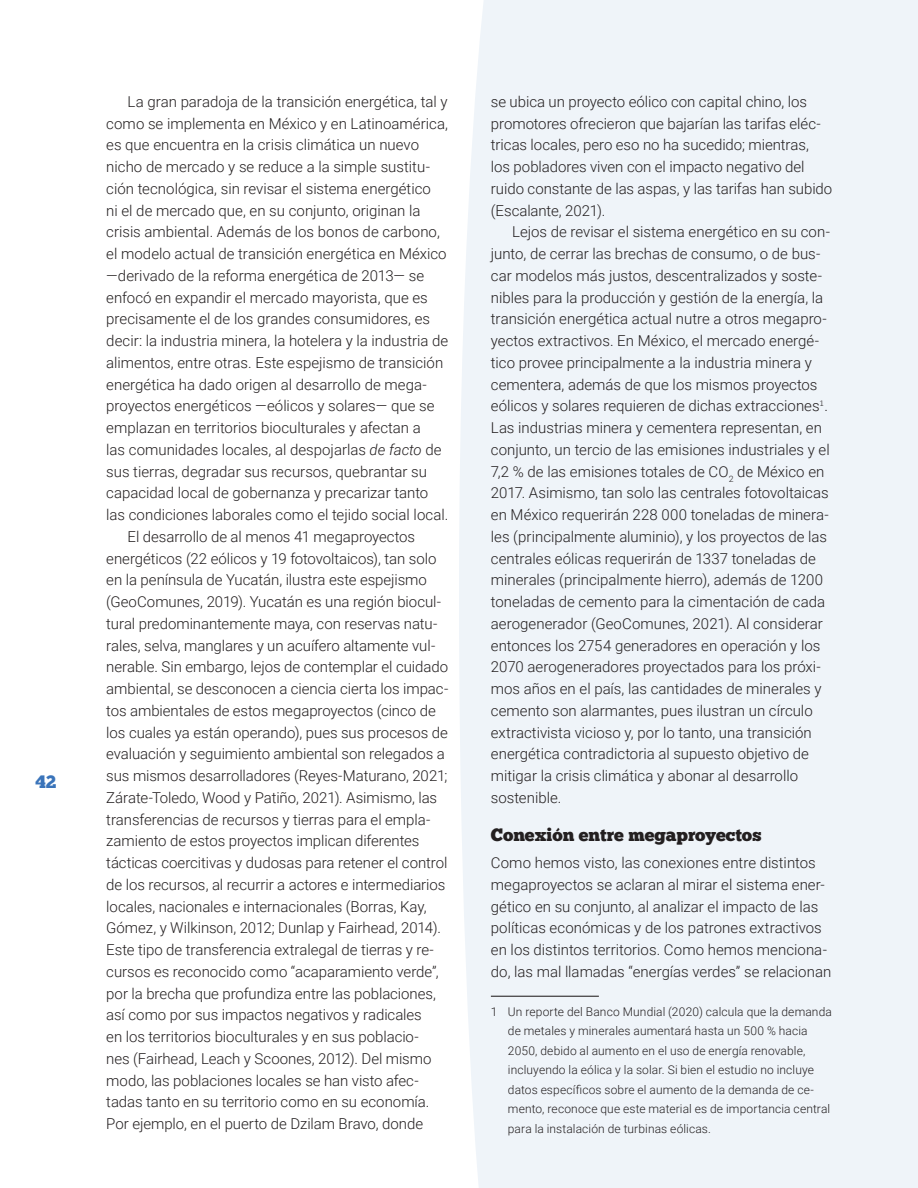
<style>
.page{position:relative;width:918px;height:1188px;background:#fff}
.page>*{position:absolute;margin:0;border:0;box-sizing:border-box;transform-origin:0 0}
.t1{font:18px "Chunk Five";color:#231f20}
.t2{font:18px "Chunk Five";color:#3a74ba}
.t3{font:300 15px/21.8px "Roboto";color:#231f20}
.t4{font:300 12px/19.5px "Roboto";letter-spacing:.01em;color:#231f20}
.s1{font-style:italic}
</style>
<div class="page">
<div style="left:459px;top:0;width:443px;height:1188px;background:#eff4f9"></div>
<div style="left:902px;top:0;width:16px;height:1188px;background:#eff4f9"></div>
<hr style="left:491px;top:996px;width:108px;height:1px;background:#231f20">
<p class="t2" style="left:35px;top:770px;width:23px">42</p>
<p class="t3" style="left:128px;top:90px;width:322px">La gran paradoja de la transición energética, tal y</p>
<p class="t3" style="left:106px;top:112px;width:343px">como se implementa en México y en Latinoamérica,</p>
<p class="t3" style="left:106px;top:134px;width:314px">es que encuentra en la crisis climática un nuevo</p>
<p class="t3" style="left:106px;top:155px;width:325px">nicho de mercado y se reduce a la simple sustitu-</p>
<p class="t3" style="left:106px;top:177px;width:326px">ción tecnológica, sin revisar el sistema energético</p>
<p class="t3" style="left:106px;top:199px;width:316px">ni el de mercado que, en su conjunto, originan la</p>
<p class="t3" style="left:106px;top:221px;width:335px">crisis ambiental. Además de los bonos de carbono,</p>
<p class="t3" style="left:106px;top:242px;width:342px">el modelo actual de transición energética en México</p>
<p class="t3" style="left:106px;top:264px;width:319px">—derivado de la reforma energética de 2013— se</p>
<p class="t3" style="left:106px;top:286px;width:323px">enfocó en expandir el mercado mayorista, que es</p>
<p class="t3" style="left:106px;top:308px;width:325px">precisamente el de los grandes consumidores, es</p>
<p class="t3" style="left:106px;top:329px;width:344px">decir: la industria minera, la hotelera y la industria de</p>
<p class="t3" style="left:106px;top:351px;width:339px">alimentos, entre otras. Este espejismo de transición</p>
<p class="t3" style="left:106px;top:373px;width:322px">energética ha dado origen al desarrollo de mega-</p>
<p class="t3" style="left:106px;top:395px;width:330px">proyectos energéticos —eólicos y solares— que se</p>
<p class="t3" style="left:106px;top:416px;width:316px">emplazan en territorios bioculturales y afectan a</p>
<p class="t3" style="left:106px;top:438px;width:337px">las comunidades locales, al despojarlas <span class="s1">de facto</span> de</p>
<p class="t3" style="left:106px;top:460px;width:322px">sus tierras, degradar sus recursos, quebrantar su</p>
<p class="t3" style="left:106px;top:482px;width:323px">capacidad local de gobernanza y precarizar tanto</p>
<p class="t3" style="left:106px;top:503px;width:344px">las condiciones laborales como el tejido social local.</p>
<p class="t3" style="left:128px;top:525px;width:289px">El desarrollo de al menos 41 megaproyectos</p>
<p class="t3" style="left:106px;top:547px;width:332px">energéticos (22 eólicos y 19 fotovoltaicos), tan solo</p>
<p class="t3" style="left:106px;top:569px;width:322px">en la península de Yucatán, ilustra este espejismo</p>
<p class="t3" style="left:106px;top:590px;width:336px">(GeoComunes, 2019). Yucatán es una región biocul-</p>
<p class="t3" style="left:106px;top:612px;width:333px">tural predominantemente maya, con reservas natu-</p>
<p class="t3" style="left:106px;top:634px;width:331px">rales, selva, manglares y un acuífero altamente vul-</p>
<p class="t3" style="left:106px;top:656px;width:343px">nerable. Sin embargo, lejos de contemplar el cuidado</p>
<p class="t3" style="left:106px;top:677px;width:344px">ambiental, se desconocen a ciencia cierta los impac-</p>
<p class="t3" style="left:106px;top:699px;width:331px">tos ambientales de estos megaproyectos (cinco de</p>
<p class="t3" style="left:106px;top:721px;width:343px">los cuales ya están operando), pues sus procesos de</p>
<p class="t3" style="left:106px;top:743px;width:340px">evaluación y seguimiento ambiental son relegados a</p>
<p class="t3" style="left:106px;top:764px;width:343px">sus mismos desarrolladores (Reyes-Maturano, 2021;</p>
<p class="t3" style="left:106px;top:786px;width:332px">Zárate-Toledo, Wood y Patiño, 2021). Asimismo, las</p>
<p class="t3" style="left:106px;top:808px;width:326px">transferencias de recursos y tierras para el empla-</p>
<p class="t3" style="left:106px;top:830px;width:315px">zamiento de estos proyectos implican diferentes</p>
<p class="t3" style="left:106px;top:851px;width:343px">tácticas coercitivas y dudosas para retener el control</p>
<p class="t3" style="left:106px;top:873px;width:341px">de los recursos, al recurrir a actores e intermediarios</p>
<p class="t3" style="left:106px;top:895px;width:322px">locales, nacionales e internacionales (Borras, Kay,</p>
<p class="t3" style="left:106px;top:917px;width:336px">Gómez, y Wilkinson, 2012; Dunlap y Fairhead, 2014).</p>
<p class="t3" style="left:106px;top:938px;width:329px">Este tipo de transferencia extralegal de tierras y re-</p>
<p class="t3" style="left:106px;top:960px;width:334px">cursos es reconocido como “acaparamiento verde”,</p>
<p class="t3" style="left:106px;top:982px;width:331px">por la brecha que profundiza entre las poblaciones,</p>
<p class="t3" style="left:106px;top:1004px;width:317px">así como por sus impactos negativos y radicales</p>
<p class="t3" style="left:106px;top:1025px;width:314px">en los territorios bioculturales y en sus poblacio-</p>
<p class="t3" style="left:106px;top:1047px;width:327px">nes (Fairhead, Leach y Scoones, 2012). Del mismo</p>
<p class="t3" style="left:106px;top:1069px;width:314px">modo, las poblaciones locales se han visto afec-</p>
<p class="t3" style="left:106px;top:1091px;width:325px">tadas tanto en su territorio como en su economía.</p>
<p class="t3" style="left:106px;top:1112px;width:318px">Por ejemplo, en el puerto de Dzilam Bravo, donde</p>
<p class="t3" style="left:491px;top:90px;width:343px">se ubica un proyecto eólico con capital chino, los promotores ofrecieron que bajarían las tarifas eléc&shy;tricas locales, pero eso no ha sucedido; mientras,<br>los pobladores viven con el impacto negativo del ruido constante de las aspas, y las tarifas han subido (Escalante, 2021).</p>
<p class="t3" style="left:491px;top:221px;width:341px;text-indent:21px">Lejos de revisar el sistema energético en su con&shy;junto, de cerrar las brechas de consumo, o de bus&shy;car modelos más justos, descentralizados y soste&shy;nibles para la producción y gestión de la energía, la transición energética actual nutre a otros megapro&shy;yectos extractivos. En México, el mercado energé&shy;tico provee principalmente a la industria minera y cementera, además de que los mismos proyectos eólicos y solares requieren de dichas extracciones<sup>1</sup>.<br>Las industrias minera y cementera representan, en conjunto, un tercio de las emisiones industriales y el 7,2 % de las emisiones totales de CO<sub>2</sub> de México en 2017. Asimismo, tan solo las centrales fotovoltaicas en México requerirán 228 000 toneladas de minera&shy;les (principalmente aluminio), y los proyectos de las centrales eólicas requerirán de 1337 toneladas de minerales (principalmente hierro), además de 1200 toneladas de cemento para la cimentación de cada aerogenerador (GeoComunes, 2021). Al considerar entonces los 2754 generadores en operación y los 2070 aerogeneradores proyectados para los próxi&shy;mos años en el país, las cantidades de minerales y cemento son alarmantes, pues ilustran un círculo extractivista vicioso y, por lo tanto, una transición energética contradictoria al supuesto objetivo de mitigar la crisis climática y abonar al desarrollo sostenible.</p>
<p class="t1" style="left:491px;top:824px;width:272px">Conexión entre megaproyectos</p>
<p class="t3" style="left:491px;top:851px;width:342px">Como hemos visto, las conexiones entre distintos megaproyectos se aclaran al mirar el sistema ener&shy;gético en su conjunto, al analizar el impacto de las políticas económicas y de los patrones extractivos en los distintos territorios. Como hemos menciona&shy;do, las mal llamadas “energías verdes” se relacionan</p>
<p class="t4" style="left:508px;top:1001px;width:326px;text-indent:-17px">1 Un reporte del Banco Mundial (2020) calcula que la demanda de metales y minerales aumentará hasta un 500 % hacia 2050, debido al aumento en el uso de energía renovable, incluyendo la eólica y la solar. Si bien el estudio no incluye datos específicos sobre el aumento de la demanda de ce&shy;mento, reconoce que este material es de importancia central para la instalación de turbinas eólicas.</p>
</div>
